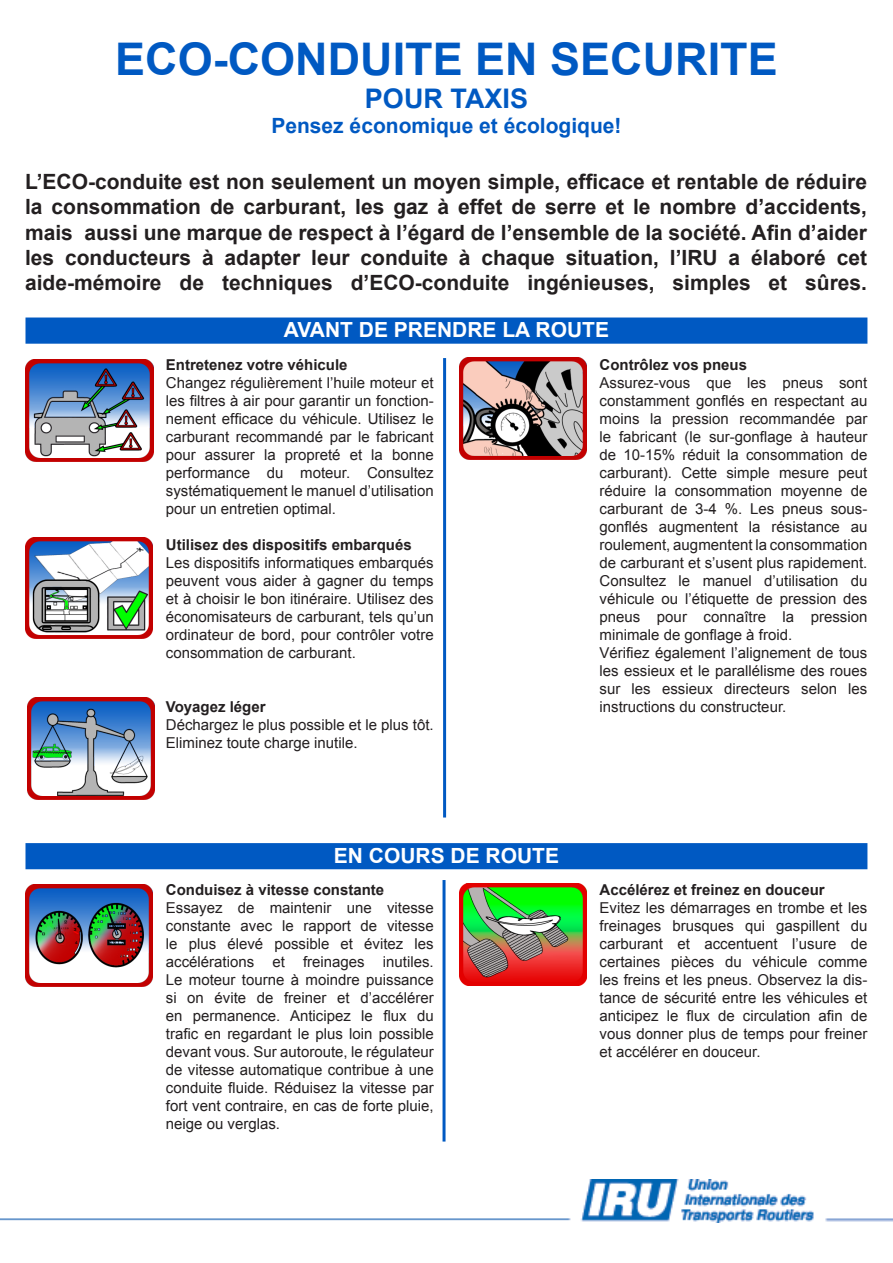
<style>
.page{position:relative;width:893px;height:1263px;background:#fff}
.page>*{position:absolute;margin:0;border:0;box-sizing:border-box;transform-origin:0 0}
.t1{font:700 45px "Arial";color:#0059c2}
.t2{font:700 27px "Arial";color:#0059c2}
.t3{font:700 21px/25.2px "Arial";color:#231f20;text-align:justify}
.t4{font:700 21px "Arial";color:#fff}
.t5{font:700 21px "Arial";color:#0059c2}
.t6{font:15px/18px "Arial";color:#231f20;text-align:justify}
.t7{font:700 15px "Arial";color:#231f20}
</style>
<div class="page">
<div style="left:28px;top:320px;width:837px;height:21px;background:#0059c2"></div>
<div style="left:26px;top:317px;width:841px;height:27px;border:4px solid #0059c2"></div>
<div style="left:28px;top:845px;width:837px;height:22px;background:#0059c2"></div>
<div style="left:26px;top:843px;width:841px;height:26px;border:4px solid #0059c2"></div>
<hr style="left:443px;top:358px;width:3px;height:459px;background:#0059c2">
<svg style="left:442px;top:880px;width:4px;height:261px"></svg>
<img style="left:459px;top:357px;width:128px;height:102px">
<img style="left:26px;top:537px;width:127px;height:102px">
<img style="left:25px;top:884px;width:128px;height:102px">
<img style="left:26px;top:359px;width:127px;height:102px">
<img style="left:27px;top:698px;width:127px;height:101px">
<img style="left:459px;top:884px;width:128px;height:101px">
<img style="left:0;top:1179px;width:892px;height:44px">
<h1 class="t1" style="left:115px;top:30px;width:664px">ECO-CONDUITE EN SECURITE</h1>
<h2 class="t2" style="left:365px;top:80px;width:165px">POUR TAXIS</h2>
<h3 class="t5" style="left:271px;top:112px;width:352px">Pensez économique et écologique!</h3>
<p class="t3" style="left:25px;top:170px;width:843px">L’ECO-conduite est non seulement un moyen simple, efficace et rentable de réduire la consommation de carburant, les gaz à effet de serre et le nombre d’accidents, mais aussi une marque de respect à l’égard de l’ensemble de la société. Afin d’aider les conducteurs à adapter leur conduite à chaque situation, l’IRU a élaboré cet aide-mémoire de techniques d’ECO-conduite ingénieuses, simples et sûres.</p>
<h3 class="t4" style="left:284px;top:316px;width:327px">AVANT DE PRENDRE LA ROUTE</h3>
<p class="t7" style="left:166px;top:355px;width:183px">Entretenez votre véhicule</p>
<p class="t6" style="left:166px;top:374px;width:269px">Changez régulièrement l’huile moteur et les filtres à air pour garantir un fonction&shy;nement efficace du véhicule. Utilisez le carburant recommandé par le fabricant pour assurer la propreté et la bonne performance du moteur. Consultez systématiquement le manuel d’utilisation pour un entretien optimal.</p>
<p class="t7" style="left:166px;top:535px;width:247px">Utilisez des dispositifs embarqués</p>
<p class="t6" style="left:166px;top:554px;width:269px">Les dispositifs informatiques embarqués peuvent vous aider à gagner du temps et à choisir le bon itinéraire. Utilisez des économisateurs de carburant, tels qu’un ordinateur de bord, pour contrôler votre consommation de carburant.</p>
<p class="t7" style="left:600px;top:355px;width:149px">Contrôlez vos pneus</p>
<p class="t6" style="left:600px;top:374px;width:269px;text-align:left">Assurez-vous que les pneus sont constamment gonflés en respectant au moins la pression recommandée par le fabricant (le sur-gonflage à hauteur de 10-15% réduit la consommation de carburant). Cette simple mesure peut réduire la consommation moyenne de carburant de 3-4 %. Les pneus sous&shy;gonflés augmentent la résistance au roulement, augmentent la consommation de carburant et s’usent plus rapidement.<br>Consultez le manuel d’utilisation du véhicule ou l’étiquette de pression des pneus pour connaître la pression minimale de gonflage à froid.<br>Vérifiez également l’alignement de tous les essieux et le parallélisme des roues sur les essieux directeurs selon les instructions du constructeur.</p>
<p class="t7" style="left:166px;top:697px;width:101px">Voyagez léger</p>
<p class="t6" style="left:166px;top:716px;width:269px">Déchargez le plus possible et le plus tôt.<br>Eliminez toute charge inutile.</p>
<h3 class="t4" style="left:334px;top:842px;width:227px">EN COURS DE ROUTE</h3>
<p class="t7" style="left:166px;top:879px;width:220px">Conduisez à vitesse constante</p>
<p class="t6" style="left:166px;top:898px;width:269px">Essayez de maintenir une vitesse constante avec le rapport de vitesse le plus élevé possible et évitez les accélérations et freinages inutiles.<br>Le moteur tourne à moindre puissance si on évite de freiner et d’accélérer en permanence. Anticipez le flux du trafic en regardant le plus loin possible devant vous. Sur autoroute, le régulateur de vitesse automatique contribue à une conduite fluide. Réduisez la vitesse par fort vent contraire, en cas de forte pluie, neige ou verglas.</p>
<p class="t7" style="left:600px;top:879px;width:227px">Accélérez et freinez en douceur</p>
<p class="t6" style="left:600px;top:898px;width:269px">Evitez les démarrages en trombe et les freinages brusques qui gaspillent du carburant et accentuent l’usure de certaines pièces du véhicule comme les freins et les pneus. Observez la dis&shy;tance de sécurité entre les véhicules et anticipez le flux de circulation afin de vous donner plus de temps pour freiner et accélérer en douceur.</p>
</div>
